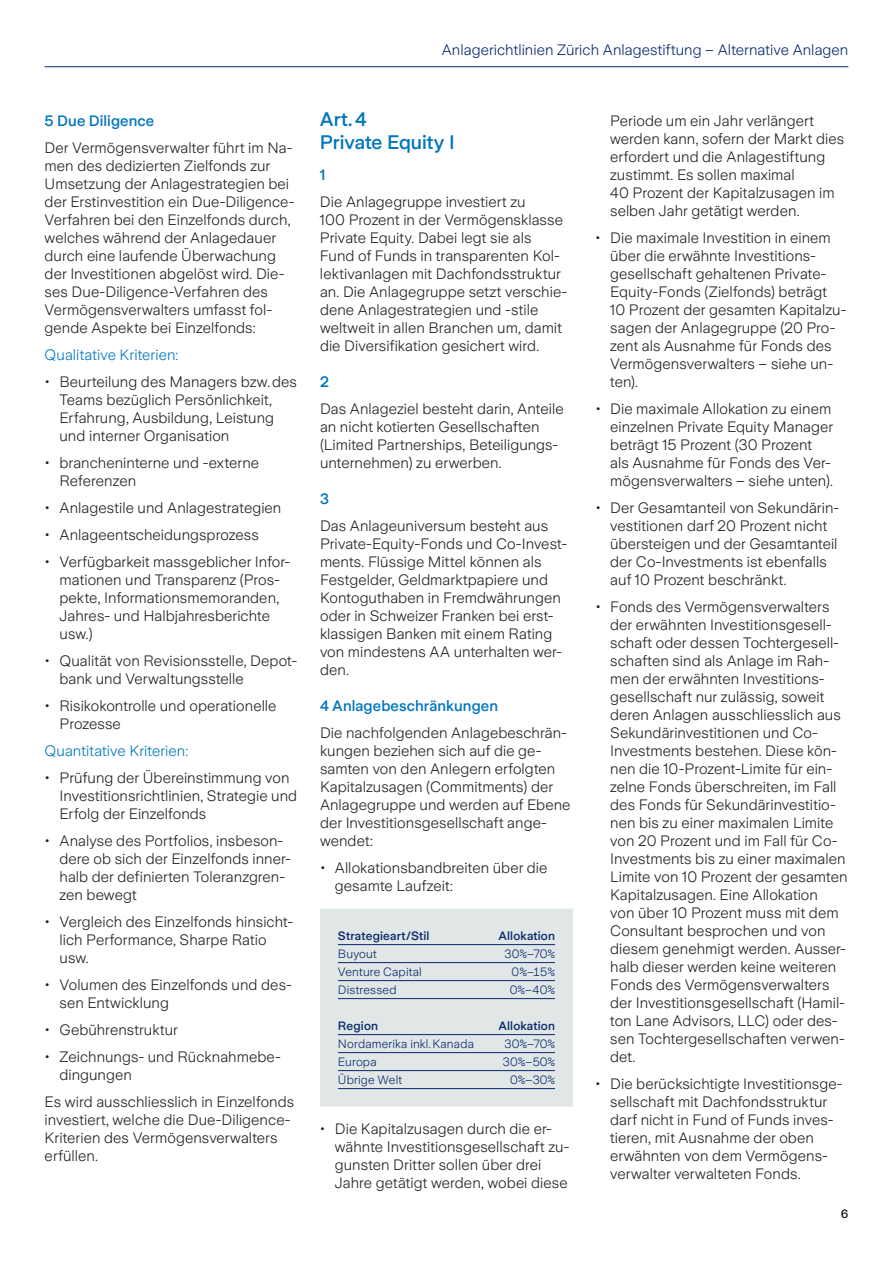
<style>
.page{position:relative;width:893px;height:1263px;background:#fff}
.page>*{position:absolute;margin:0;border:0;box-sizing:border-box;transform-origin:0 0}
.t1{font:500 19.5px/23.4px "Zurich Sans";letter-spacing:-.005em;color:#0076be}
.t2{font:300 15px/18px "Zurich Sans";letter-spacing:.005em;color:#231f20}
.t3{font:300 15px "Zurich Sans";letter-spacing:.005em;color:#09286d}
.t4{font:300 15px "Zurich Sans";letter-spacing:.005em;color:#0076be}
.t5{font:500 15px "Zurich Sans";letter-spacing:.005em;color:#0076be}
.t6{font:300 12px "Zurich Sans";letter-spacing:.015em;color:#09286d}
.t7{font:500 12px "Zurich Sans";letter-spacing:.015em;color:#09286d}
.t8{font:500 12px "Zurich Sans";color:#231f20}
</style>
<div class="page">
<hr style="left:45px;top:66px;width:803px;height:1px;background:#09286d">
<div style="left:320px;top:908px;width:253px;height:198px;background:#e0e7e6"></div>
<hr style="left:338px;top:944px;width:217px;height:1px;background:#09286d">
<hr style="left:338px;top:962px;width:217px;height:1px;background:#09286d">
<hr style="left:338px;top:980px;width:217px;height:1px;background:#09286d">
<hr style="left:338px;top:998px;width:217px;height:1px;background:#09286d">
<hr style="left:338px;top:1034px;width:217px;height:1px;background:#09286d">
<hr style="left:338px;top:1052px;width:217px;height:1px;background:#09286d">
<hr style="left:338px;top:1070px;width:217px;height:1px;background:#09286d">
<hr style="left:338px;top:1088px;width:217px;height:1px;background:#09286d">
<p class="t5" style="left:45px;top:112px;width:111px">5 Due Diligence</p>
<p class="t2" style="left:45px;top:139px;width:251px">Der Vermögensverwalter führt im Na&shy;men des dedizierten Zielfonds zur Umsetzung der Anlagestrategien bei der Erstinvestition ein Due-Diligence-Verfahren bei den Einzelfonds durch, welches während der Anlagedauer durch eine laufende Überwachung der Investitionen abgelöst wird. Die&shy;ses Due-Diligence-Verfahren des Vermögensverwalters umfasst fol&shy;gende Aspekte bei Einzelfonds:</p>
<p class="t4" style="left:45px;top:346px;width:135px">Qualitative Kriterien:</p>
<p class="t2" style="left:60px;top:373px;width:239px;text-indent:-15px">• Beurteilung des Managers bzw.des<br>Teams bezüglich Persönlichkeit,<br>Erfahrung, Ausbildung, Leistung und interner Organisation</p>
<p class="t2" style="left:60px;top:454px;width:201px;text-indent:-15px">• brancheninterne und -externe<br>Referenzen</p>
<p class="t2" style="left:45px;top:499px;width:238px">• Anlagestile und Anlagestrategien</p>
<p class="t2" style="left:45px;top:526px;width:216px">• Anlageentscheidungsprozess</p>
<p class="t2" style="left:60px;top:553px;width:232px;text-indent:-15px">• Verfügbarkeit massgeblicher Infor&shy;mationen und Transparenz (Pros&shy;pekte, Informationsmemoranden,<br>Jahres- und Halbjahresberichte usw.)</p>
<p class="t2" style="left:60px;top:652px;width:239px;text-indent:-15px">• Qualität von Revisionsstelle, Depot&shy;bank und Verwaltungsstelle</p>
<p class="t2" style="left:60px;top:697px;width:219px;text-indent:-15px">• Risikokontrolle und operationelle<br>Prozesse</p>
<p class="t4" style="left:45px;top:742px;width:145px">Quantitative Kriterien:</p>
<p class="t2" style="left:60px;top:769px;width:239px;text-indent:-15px">• Prüfung der Übereinstimmung von<br>Investitionsrichtlinien, Strategie und<br>Erfolg der Einzelfonds</p>
<p class="t2" style="left:60px;top:832px;width:233px;text-indent:-15px">• Analyse des Portfolios, insbeson&shy;dere ob sich der Einzelfonds inner&shy;halb der definierten Toleranzgren&shy;zen bewegt</p>
<p class="t2" style="left:60px;top:913px;width:235px;text-indent:-15px">• Vergleich des Einzelfonds hinsicht&shy;lich Performance, Sharpe Ratio usw.</p>
<p class="t2" style="left:60px;top:976px;width:234px;text-indent:-15px">• Volumen des Einzelfonds und des&shy;sen Entwicklung</p>
<p class="t2" style="left:45px;top:1021px;width:135px">• Gebührenstruktur</p>
<p class="t2" style="left:60px;top:1048px;width:223px;text-indent:-15px">• Zeichnungs- und Rücknahmebe&shy;dingungen</p>
<p class="t2" style="left:45px;top:1093px;width:251px">Es wird ausschliesslich in Einzelfonds investiert, welche die Due-Diligence-<br>Kriterien des Vermögensverwalters erfüllen.</p>
<p class="t3" style="left:442px;top:42px;width:408px">Anlagerichtlinien Zürich Anlagestiftung – Alternative Anlagen</p>
<h1 class="t1" style="left:320px;top:107px;width:136px">Art.4<br>Private Equity I</h1>
<p class="t5" style="left:320px;top:166px;width:7px">1</p>
<p class="t2" style="left:320px;top:193px;width:249px">Die Anlagegruppe investiert zu<br>100 Prozent in der Vermögensklasse Private Equity. Dabei legt sie als Fund of Funds in transparenten Kol&shy;lektivanlagen mit Dachfondsstruktur an. Die Anlagegruppe setzt verschie&shy;dene Anlagestrategien und -stile weltweit in allen Branchen um, damit die Diversifikation gesichert wird.</p>
<p class="t5" style="left:320px;top:373px;width:10px">2</p>
<p class="t2" style="left:320px;top:400px;width:245px">Das Anlageziel besteht darin, Anteile an nicht kotierten Gesellschaften (Limited Partnerships, Beteiligungs&shy;unternehmen) zu erwerben.</p>
<p class="t5" style="left:320px;top:490px;width:10px">3</p>
<p class="t2" style="left:320px;top:517px;width:249px">Das Anlageuniversum besteht aus<br>Private-Equity-Fonds und Co-Invest&shy;ments. Flüssige Mittel können als<br>Festgelder, Geldmarktpapiere und<br>Kontoguthaben in Fremdwährungen oder in Schweizer Franken bei erst&shy;klassigen Banken mit einem Rating von mindestens AA unterhalten wer&shy;den.</p>
<p class="t5" style="left:320px;top:697px;width:180px">4 Anlagebeschränkungen</p>
<p class="t2" style="left:320px;top:724px;width:252px">Die nachfolgenden Anlagebeschrän&shy;kungen beziehen sich auf die ge&shy;samten von den Anlegern erfolgten<br>Kapitalzusagen (Commitments) der<br>Anlagegruppe und werden auf Ebene der Investitionsgesellschaft ange&shy;wendet:</p>
<p class="t2" style="left:335px;top:859px;width:214px;text-indent:-15px">• Allokationsbandbreiten über die gesamte Laufzeit:</p>
<p class="t7" style="left:338px;top:929px;width:93px">Strategieart/Stil</p>
<p class="t7" style="left:498px;top:929px;width:58px">Allokation</p>
<p class="t6" style="left:338px;top:947px;width:40px">Buyout</p>
<p class="t6" style="left:505px;top:947px;width:52px">30%–70%</p>
<p class="t6" style="left:338px;top:965px;width:85px">Venture Capital</p>
<p class="t6" style="left:512px;top:965px;width:45px">0%–15%</p>
<p class="t6" style="left:338px;top:983px;width:60px">Distressed</p>
<p class="t6" style="left:510px;top:983px;width:46px">0%–40%</p>
<p class="t7" style="left:338px;top:1019px;width:42px">Region</p>
<p class="t7" style="left:498px;top:1019px;width:58px">Allokation</p>
<p class="t6" style="left:338px;top:1037px;width:137px">Nordamerika inkl.Kanada</p>
<p class="t6" style="left:505px;top:1037px;width:52px">30%–70%</p>
<p class="t6" style="left:338px;top:1055px;width:40px">Europa</p>
<p class="t6" style="left:503px;top:1055px;width:54px">30%–50%</p>
<p class="t6" style="left:338px;top:1073px;width:66px">Übrige Welt</p>
<p class="t6" style="left:510px;top:1073px;width:46px">0%–30%</p>
<p class="t2" style="left:335px;top:1120px;width:236px;text-indent:-15px">• Die Kapitalzusagen durch die er&shy;wähnte Investitionsgesellschaft zu&shy;gunsten Dritter sollen über drei Jahre getätigt werden, wobei diese</p>
<p class="t2" style="left:610px;top:112px;width:236px">Periode um ein Jahr verlängert werden kann, sofern der Markt dies erfordert und die Anlagestiftung zustimmt. Es sollen maximal<br>40 Prozent der Kapitalzusagen im selben Jahr getätigt werden.</p>
<p class="t2" style="left:610px;top:229px;width:238px;text-indent:-15px">• Die maximale Investition in einem über die erwähnte Investitions&shy;gesellschaft gehaltenen Private-<br>Equity-Fonds (Zielfonds) beträgt<br>10 Prozent der gesamten Kapitalzu&shy;sagen der Anlagegruppe (20 Pro&shy;zent als Ausnahme für Fonds des<br>Vermögensverwalters – siehe un&shy;ten).</p>
<p class="t2" style="left:610px;top:400px;width:224px;text-indent:-15px">• Die maximale Allokation zu einem einzelnen Private Equity Manager beträgt 15 Prozent (30 Prozent als Ausnahme für Fonds des Ver&shy;mögensverwalters – siehe unten).</p>
<p class="t2" style="left:610px;top:499px;width:231px;text-indent:-15px">• Der Gesamtanteil von Sekundärin&shy;vestitionen darf 20 Prozent nicht übersteigen und der Gesamtanteil der Co-Investments ist ebenfalls auf 10 Prozent beschränkt.</p>
<p class="t2" style="left:610px;top:598px;width:239px;text-indent:-15px">• Fonds des Vermögensverwalters der erwähnten Investitionsgesell&shy;schaft oder dessen Tochtergesell&shy;schaften sind als Anlage im Rah&shy;men der erwähnten Investitions&shy;gesellschaft nur zulässig, soweit deren Anlagen ausschliesslich aus<br>Sekundärinvestitionen und Co-<br>Investments bestehen. Diese kön&shy;nen die 10-Prozent-Limite für ein&shy;zelne Fonds überschreiten, im Fall des Fonds für Sekundärinvestitio&shy;nen bis zu einer maximalen Limite von 20 Prozent und im Fall für Co-<br>Investments bis zu einer maximalen<br>Limite von 10 Prozent der gesamten<br>Kapitalzusagen. Eine Allokation<br>von über 10 Prozent muss mit dem<br>Consultant besprochen und von diesem genehmigt werden. Ausser&shy;halb dieser werden keine weiteren<br>Fonds des Vermögensverwalters der Investitionsgesellschaft (Hamil&shy;ton Lane Advisors, LLC) oder des&shy;sen Tochtergesellschaften verwen&shy;det.</p>
<p class="t2" style="left:610px;top:1075px;width:234px;text-indent:-15px">• Die berücksichtigte Investitionsge&shy;sellschaft mit Dachfondsstruktur darf nicht in Fund of Funds inves&shy;tieren, mit Ausnahme der oben erwähnten von dem Vermögens&shy;verwalter verwalteten Fonds.</p>
<p class="t8" style="left:841px;top:1208px;width:9px">6</p>
</div>
